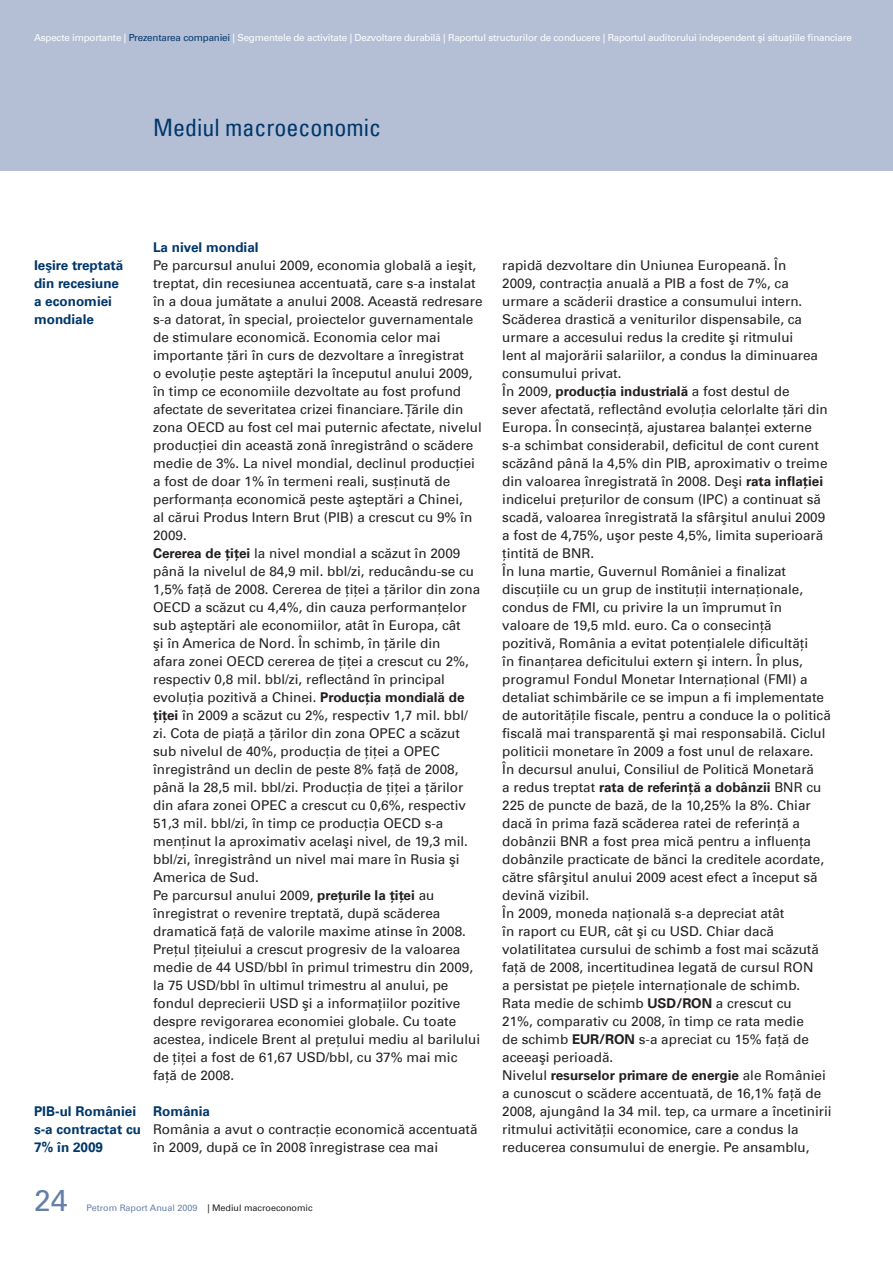
<style>
.page{position:relative;width:893px;height:1263px;background:#fff}
.page>*{position:absolute;margin:0;border:0;box-sizing:border-box;transform-origin:0 0}
.t1{font:30px "Univers Com 55 Roman";color:#657fa9}
.t2{font:condensed 24px "Univers Com 57";color:#00376b}
.t3{font:13.5px/18px "Univers Com 55 Roman";color:#231f20}
.t4{font:700 13.5px/18px "Univers Com 65";color:#00376b}
.t5{font:700 13.5px "Univers Com 65";color:#231f20}
.t6{font:9.75px "Univers Com 55 Roman";letter-spacing:-.015em;color:#fff}
.t7{font:9px "Univers Com 55 Roman";color:#657fa9}
.s1{color:#00376b}
.s2{font-family:"Univers Com 65";font-weight:700}
.s3{color:#231f20}
.s4{font-family:"Univers Com 55 Roman";font-weight:400}
</style>
<div class="page">
<div style="left:0;top:0;width:893px;height:170px;background:#b4bfd6"></div>
<p class="t6" style="left:34px;top:32px;width:819px">Aspecte importante | <span class="s1">Prezentarea companiei</span> | Segmentele de activitate | Dezvoltare durabilă | Raportul structurilor de conducere | Raportul auditorului independent şi situaţiile financiare</p>
<h2 class="t2" style="left:153px;top:113px;width:229px">Mediul macroeconomic</h2>
<p class="t4" style="left:34px;top:256px;width:91px">Ieşire treptată din recesiune a economiei mondiale</p>
<p class="t4" style="left:34px;top:1102px;width:109px">PIB-ul României s-a contractat cu<br>7% în 2009</p>
<p class="t4" style="left:153px;top:238px;width:107px">La nivel mondial</p>
<p class="t3" style="left:153px;top:256px;width:331px">Pe parcursul anului 2009, economia globală a ieşit, treptat, din recesiunea accentuată, care s-a instalat în a doua jumătate a anului 2008. Această redresare s-a datorat, în special, proiectelor guvernamentale de stimulare economică. Economia celor mai importante ţări în curs de dezvoltare a înregistrat<br>o evoluţie peste aşteptări la începutul anului 2009, în timp ce economiile dezvoltate au fost profund afectate de severitatea crizei financiare. Ţările din zona OECD au fost cel mai puternic afectate, nivelul producţiei din această zonă înregistrând o scădere medie de 3%. La nivel mondial, declinul producţiei a fost de doar 1% în termeni reali, susţinută de performanţa economică peste aşteptări a Chinei,<br>al cărui Produs Intern Brut (PIB) a crescut cu 9% în 2009.<br><span class="s2">Cererea de ţiţei</span> la nivel mondial a scăzut în 2009 până la nivelul de 84,9 mil. bbl/zi, reducându-se cu 1,5% faţă de 2008. Cererea de ţiţei a ţărilor din zona OECD a scăzut cu 4,4%, din cauza performanţelor sub aşteptări ale economiilor, atât în Europa, cât<br>şi în America de Nord. În schimb, în ţările din<br>afara zonei OECD cererea de ţiţei a crescut cu 2%, respectiv 0,8 mil. bbl/zi, reflectând în principal evoluţia pozitivă a Chinei. <span class="s2">Producţia mondială de ţiţei</span> în 2009 a scăzut cu 2%, respectiv 1,7 mil. bbl/ zi. Cota de piaţă a ţărilor din zona OPEC a scăzut sub nivelul de 40%, producţia de ţiţei a OPEC înregistrând un declin de peste 8% faţă de 2008, până la 28,5 mil. bbl/zi. Producţia de ţiţei a ţărilor din afara zonei OPEC a crescut cu 0,6%, respectiv 51,3 mil. bbl/zi, în timp ce producţia OECD s-a menţinut la aproximativ acelaşi nivel, de 19,3 mil. bbl/zi, înregistrând un nivel mai mare în Rusia şi America de Sud.<br>Pe parcursul anului 2009, <span class="s2">preţurile la ţiţei</span> au înregistrat o revenire treptată, după scăderea dramatică faţă de valorile maxime atinse în 2008.<br>Preţul ţiţeiului a crescut progresiv de la valoarea medie de 44 USD/bbl în primul trimestru din 2009, la 75 USD/bbl în ultimul trimestru al anului, pe fondul deprecierii USD şi a informaţiilor pozitive despre revigorarea economiei globale. Cu toate acestea, indicele Brent al preţului mediu al barilului de ţiţei a fost de 61,67 USD/bbl, cu 37% mai mic faţă de 2008.</p>
<p class="t4" style="left:153px;top:1102px;width:59px">România</p>
<p class="t3" style="left:153px;top:1120px;width:326px">România a avut o contracţie economică accentuată în 2009, după ce în 2008 înregistrase cea mai</p>
<h1 class="t1" style="left:34px;top:1182px;width:35px">24</h1>
<p class="t7" style="left:86px;top:1202px;width:228px">Petrom Raport Anual 2009 <span class="s3">| Mediul macroeconomic</span></p>
<p class="t3" style="left:502px;top:256px;width:330px">rapidă dezvoltare din Uniunea Europeană. În<br>2009, contracţia anuală a PIB a fost de 7%, ca urmare a scăderii drastice a consumului intern.<br>Scăderea drastică a veniturilor dispensabile, ca urmare a accesului redus la credite şi ritmului<br>lent al majorării salariilor, a condus la diminuarea consumului privat.<br>În 2009, <span class="s2">producţia industrială</span> a fost destul de<br>sever afectată, reflectând evoluţia celorlalte ţări din Europa. În consecinţă, ajustarea balanţei externe s-a schimbat considerabil, deficitul de cont curent scăzând până la 4,5% din PIB, aproximativ o treime din valoarea înregistrată în 2008. Deşi <span class="s2">rata inflaţiei </span>indicelui preţurilor de consum (IPC) a continuat să scadă, valoarea înregistrată la sfârşitul anului 2009 a fost de 4,75%, uşor peste 4,5%, limita superioară ţintită de BNR.<br>În luna martie, Guvernul României a finalizat discuţiile cu un grup de instituţii internaţionale, condus de FMI, cu privire la un împrumut în valoare de 19,5 mld. euro. Ca o consecinţă<br>pozitivă, România a evitat potenţialele dificultăţi<br>în finanţarea deficitului extern şi intern. În plus, programul Fondul Monetar Internaţional (FMI) a detaliat schimbările ce se impun a fi implementate de autorităţile fiscale, pentru a conduce la o politică fiscală mai transparentă şi mai responsabilă. Ciclul politicii monetare în 2009 a fost unul de relaxare.<br>În decursul anului, Consiliul de Politică Monetară</p>
<p class="t5" style="left:502px;top:779px;width:321px"><span class="s4">a redus treptat</span> rata de referinţă a dobânzii <span class="s4">BNR cu</span></p>
<p class="t3" style="left:502px;top:796px;width:323px">225 de puncte de bază, de la 10,25% la 8%. Chiar dacă în prima fază scăderea ratei de referinţă a dobânzii BNR a fost prea mică pentru a influenţa dobânzile practicate de bănci la creditele acordate, către sfârşitul anului 2009 acest efect a început să devină vizibil.<br>În 2009, moneda naţională s-a depreciat atât<br>în raport cu EUR, cât şi cu USD. Chiar dacă volatilitatea cursului de schimb a fost mai scăzută faţă de 2008, incertitudinea legată de cursul RON a persistat pe pieţele internaţionale de schimb.<br>Rata medie de schimb <span class="s2">USD/RON</span> a crescut cu 21%, comparativ cu 2008, în timp ce rata medie<br>de schimb <span class="s2">EUR/RON</span> s-a apreciat cu 15% faţă de aceeaşi perioadă.</p>
<p class="t5" style="left:502px;top:1067px;width:325px"><span class="s4">Nivelul</span> resurselor primare de energie <span class="s4">ale României</span></p>
<p class="t3" style="left:502px;top:1084px;width:331px">a cunoscut o scădere accentuată, de 16,1% faţă de 2008, ajungând la 34 mil. tep, ca urmare a încetinirii ritmului activităţii economice, care a condus la reducerea consumului de energie. Pe ansamblu,</p>
</div>
